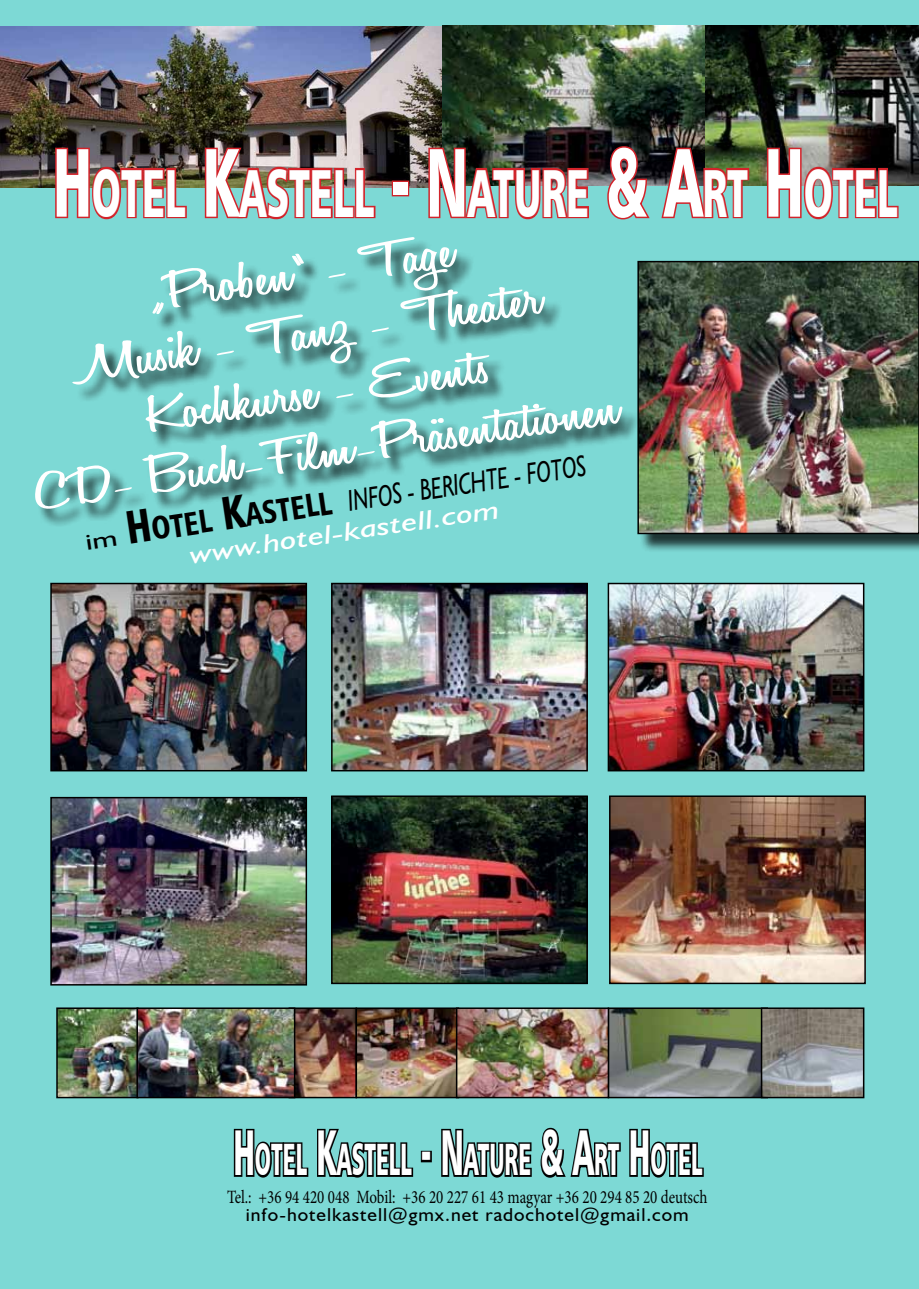
<style>
.page{position:relative;width:919px;height:1289px;background:#fff}
.page>*{position:absolute;margin:0;border:0;box-sizing:border-box;transform-origin:0 0}
.t1{font:68.1px "Humanist 777 BT Black B";color:#fff;scale:.56 1}
.t2{font:600 54px/59.7px "Honey Script";color:#fff;text-align:center;scale:1.5 1}
.t3{font:45.3px "Humanist 777 BT Black B";color:#fff;scale:.46 1}
.t4{font:33.15px "Humanist 777 BT Black Condensed B";color:#000;scale:.86 1}
.t5{font:italic 30px "Humanist 521 BT";color:#000;scale:.72 1}
.t6{font:italic 26.4px "Humanist 521 BT";color:#fff;scale:1.36 1}
.t7{font:18.75px "Minion Pro";color:#000;scale:.8 1}
.t8{font:18.75px "Humanist 521 BT";letter-spacing:.05em;color:#000;scale:1.04 1}
.s1{font-size:97.2px}
.s2{font-family:"Humanist 521 BT";font-size:23.1px}
.s3{font-size:47.25px}
.s4{font-size:64.8px}
</style>
<div class="page">
<div style="left:0;top:0;width:918px;height:1288px;background:#7dd9d5"></div>
<svg style="left:233px;top:1128px;width:181px;height:50px"></svg>
<div style="left:421px;top:1150px;width:11px;height:12px;border:3px solid #000"></div>
<svg style="left:434px;top:1098px;width:271px;height:80px"></svg>
<img style="left:0;top:26px;width:697px;height:161px">
<img style="left:697px;top:26px;width:221px;height:160px">
<img style="left:610px;top:585px;width:251px;height:183px">
<div style="left:607px;top:582px;width:257px;height:189px;border:2px solid #000"></div>
<img style="left:334px;top:585px;width:251px;height:183px">
<div style="left:331px;top:582px;width:257px;height:189px;border:2px solid #000"></div>
<img style="left:53px;top:799px;width:251px;height:183px">
<div style="left:50px;top:796px;width:257px;height:189px;border:2px solid #000"></div>
<img style="left:53px;top:585px;width:251px;height:183px">
<div style="left:50px;top:582px;width:257px;height:189px;border:2px solid #000"></div>
<img style="left:612px;top:798px;width:250px;height:183px">
<div style="left:609px;top:795px;width:256px;height:189px;border:2px solid #000"></div>
<div style="left:639px;top:263px;width:279px;height:289px;background:#000;opacity:.75"></div>
<img style="left:640px;top:264px;width:275px;height:267px">
<div style="left:637px;top:261px;width:281px;height:273px;border:2px solid #000"></div>
<img style="left:334px;top:798px;width:251px;height:183px">
<div style="left:331px;top:795px;width:257px;height:189px;border:2px solid #000"></div>
<img style="left:54px;top:146px;width:134px;height:74px">
<img style="left:203px;top:146px;width:174px;height:74px">
<div style="left:392px;top:180px;width:17px;height:16px;border:3px solid #d2232a"></div>
<img style="left:424px;top:44px;width:166px;height:176px">
<svg style="left:605px;top:145px;width:47px;height:75px"></svg>
<img style="left:659px;top:146px;width:91px;height:73px">
<svg style="left:765px;top:146px;width:135px;height:74px"></svg>
<div style="left:38px;top:239px;width:602px;height:288px;background:#000;opacity:.75"></div>
<img style="left:295px;top:1010px;width:161px;height:85px">
<div style="left:288px;top:1007px;width:69px;height:91px;border:2px solid #000"></div>
<img style="left:59px;top:1010px;width:233px;height:85px">
<div style="left:56px;top:1007px;width:83px;height:91px;border:2px solid #000"></div>
<div style="left:355px;top:1007px;width:104px;height:91px;border:2px solid #000"></div>
<img style="left:459px;top:1010px;width:301px;height:85px">
<div style="left:607px;top:1007px;width:161px;height:91px;border:2px solid #000"></div>
<img style="left:763px;top:1010px;width:98px;height:85px">
<div style="left:760px;top:1007px;width:104px;height:91px;border:2px solid #000"></div>
<div style="left:456px;top:1007px;width:153px;height:91px;border:2px solid #000"></div>
<div style="left:136px;top:1007px;width:159px;height:91px;border:2px solid #000"></div>
<p class="t1" style="left:53px;top:149px;width:1509px"><span class="s1">H</span>OTEL <span class="s1">K</span>ASTELL <span class="s1">- N</span>ATURE <span class="s1">&amp; A</span>RT <span class="s1">H</span>OTEL</p>
<p class="t2" style="left:6px;top:286px;width:394px;rotate:-8deg">„Proben“ - Tage<br>Musik - Tanz - Theater<br>Kochkurse - Events<br>CD- Buch-Film-Präsentationen</p>
<p class="t5" style="left:345px;top:482px;width:335px;rotate:-8deg">INFOS - BERICHTE - FOTOS</p>
<p class="t4" style="left:82px;top:519px;width:291px;rotate:-9deg"><span class="s2">im</span> <span class="s3">H</span>otel <span class="s3">K</span>astell</p>
<p class="t6" style="left:187px;top:537px;width:231px;rotate:-8deg">www.hotel-kastell.com</p>
<p class="t3" style="left:233px;top:1130px;width:1021px"><span class="s4">H</span>OTEL <span class="s4">K</span>ASTELL <span class="s4">- N</span>ATURE <span class="s4">&amp; A</span>RT <span class="s4">H</span>OTEL</p>
<p class="t7" style="left:227px;top:1184px;width:602px">Tel.: +36 94 420 048 Mobil: +36 20 227 61 43 magyar +36 20 294 85 20 deutsch</p>
<p class="t8" style="left:246px;top:1203px;width:427px">info-hotelkastell@gmx.net radochotel@gmail.com</p>
</div>
